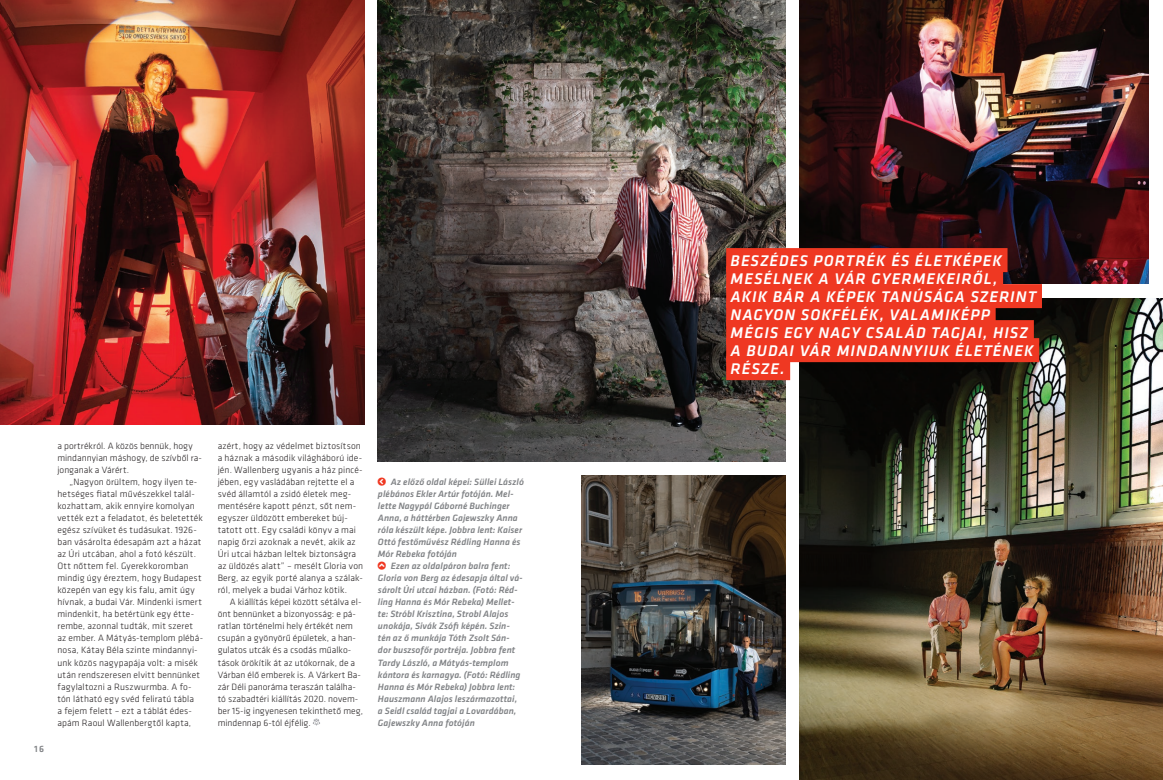
<style>
.page{position:relative;width:1163px;height:780px;background:#fff}
.page>*{position:absolute;margin:0;border:0;box-sizing:border-box;transform-origin:0 0}
.setak_Kepala_nagy_sa{font:italic 500 16px/18px "Klavika";letter-spacing:.06em;color:#fff}
.setak_Kenyer_behuzva{font:300 9.5px/12px "Klavika";letter-spacing:.015em;color:#231f20}
.setak_Kepala_kicsi{font:italic 500 9.5px/12px "Klavika";letter-spacing:.005em;color:#808285}
.t1{font:500 9.5px "Klavika";color:#808285}
</style>
<div class="page">
<img style="left:799px;top:298px;width:363px;height:482px">
<img style="left:799px;top:0;width:349px;height:283px">
<img style="left:0;top:0;width:364px;height:424px">
<svg style="left:313px;top:718px;width:7px;height:7px"></svg>
<img style="left:378px;top:0;width:407px;height:461px">
<div style="left:726px;top:248px;width:281px;height:24px;background:#ef3822"></div>
<div style="left:726px;top:266px;width:276px;height:24px;background:#ef3822"></div>
<div style="left:726px;top:284px;width:315px;height:24px;background:#ef3822"></div>
<div style="left:726px;top:302px;width:269px;height:24px;background:#ef3822"></div>
<div style="left:726px;top:320px;width:307px;height:24px;background:#ef3822"></div>
<div style="left:726px;top:338px;width:313px;height:24px;background:#ef3822"></div>
<div style="left:726px;top:356px;width:64px;height:24px;background:#ef3822"></div>
<img style="left:581px;top:476px;width:204px;height:288px">
<p class="t1" style="left:34px;top:742px;width:11px">16</p>
<p class="setak_Kenyer_behuzva" style="left:57px;top:440px;width:146px">a portrékról. A közös bennük, hogy mindannyian máshogy, de szívből ra&shy;jonganak a Várért.</p>
<p class="setak_Kenyer_behuzva" style="left:57px;top:476px;width:147px;text-indent:12px">„Nagyon örültem, hogy ilyen te&shy;hetséges fiatal művészekkel talál&shy;kozhattam, akik ennyire komolyan vették ezt a feladatot, és beletették egész szívüket és tudásukat. 1926- ban vásárolta édesapám azt a házat az Úri utcában, ahol a fotó készült.<br>Ott nőttem fel. Gyerekkoromban mindig úgy éreztem, hogy Budapest közepén van egy kis falu, amit úgy hívnak, a budai Vár. Mindenki ismert mindenkit, ha betértünk egy étte&shy;rembe, azonnal tudták, mit szeret az ember. A Mátyás-templom plébá&shy;nosa, Kátay Béla szinte mindannyi&shy;unk közös nagypapája volt: a misék után rendszeresen elvitt bennünket fagylaltozni a Ruszwurmba. A fo&shy;tón látható egy svéd feliratú tábla<br>a fejem felett – ezt a táblát édes&shy;apám Raoul Wallenbergtől kapta,</p>
<p class="setak_Kenyer_behuzva" style="left:218px;top:440px;width:147px">azért, hogy az védelmet biztosítson a háznak a második világháború ide&shy;jén. Wallenberg ugyanis a ház pincé&shy;jében, egy vasládában rejtette el a svéd államtól a zsidó életek meg&shy;mentésére kapott pénzt, sőt nem&shy;egyszer üldözött embereket búj&shy;tatott ott. Egy családi könyv a mai napig őrzi azoknak a nevét, akik az Úri utcai házban leltek biztonságra az üldözés alatt” – mesélt Gloria von Berg, az egyik porté alanya a szálak&shy;ról, melyek a budai Várhoz kötik.</p>
<p class="setak_Kenyer_behuzva" style="left:218px;top:596px;width:147px;text-indent:12px">A kiállítás képei között sétálva el&shy;önt bennünket a bizonyosság: e pá&shy;ratlan történelmi hely értékét nem csupán a gyönyörű épületek, a han&shy;gulatos utcák és a csodás műalko&shy;tások örökítik át az utókornak, de a Várban élő emberek is. A Várkert Ba&shy;zár Déli panoráma teraszán találha&shy;tó szabadtéri kiállítás 2020. novem&shy;ber 15-ig ingyenesen tekinthető meg, mindennap 6-tól éjfélig.</p>
<p class="setak_Kepala_kicsi" style="left:378px;top:476px;width:147px;text-indent:13px">Az előző oldal képei: Süllei László plébános Ekler Artúr fotóján. Mel&shy;lette Nagypál Gáborné Buchinger<br>Anna, a háttérben Gajewszky Anna róla készült képe. Jobbra lent: Kaiser<br>Ottó festőművész Rédling Hanna és<br>Mór Rebeka fotóján</p>
<p class="setak_Kepala_kicsi" style="left:378px;top:560px;width:146px;text-indent:13px">Ezen az oldalpáron balra fent:<br>Gloria von Berg az édesapja által vá&shy;sárolt Úri utcai házban. (Fotó: Réd&shy;ling Hanna és Mór Rebeka) Mellet&shy;te: Stróbl Krisztina, Strobl Alajos unokája, Sivák Zsófi képén. Szin&shy;tén az ő munkája Tóth Zsolt Sán&shy;dor buszsofőr portréja. Jobbra fent Tardy László, a Mátyás-templom kántora és karnagya. (Fotó: Rédling Hanna és Mór Rebeka) Jobbra lent:<br>Hauszmann Alajos leszármazottai, a Seidl család tagjai a Lovardában, Gajewszky Anna fotóján</p>
<p class="setak_Kepala_nagy_sa" style="left:730px;top:251px;width:307px">BESZÉDES PORTRÉK ÉS ÉLETKÉPEK<br>MESÉLNEK A VÁR GYERMEKEIRŐL,<br>AKIK BÁR A KÉPEK TANÚSÁGA SZERINT<br>NAGYON SOKFÉLÉK, VALAMIKÉPP<br>MÉGIS EGY NAGY CSALÁD TAGJAI, HISZ<br>A BUDAI VÁR MINDANNYIUK ÉLETÉNEK<br>RÉSZE.</p>
</div>
